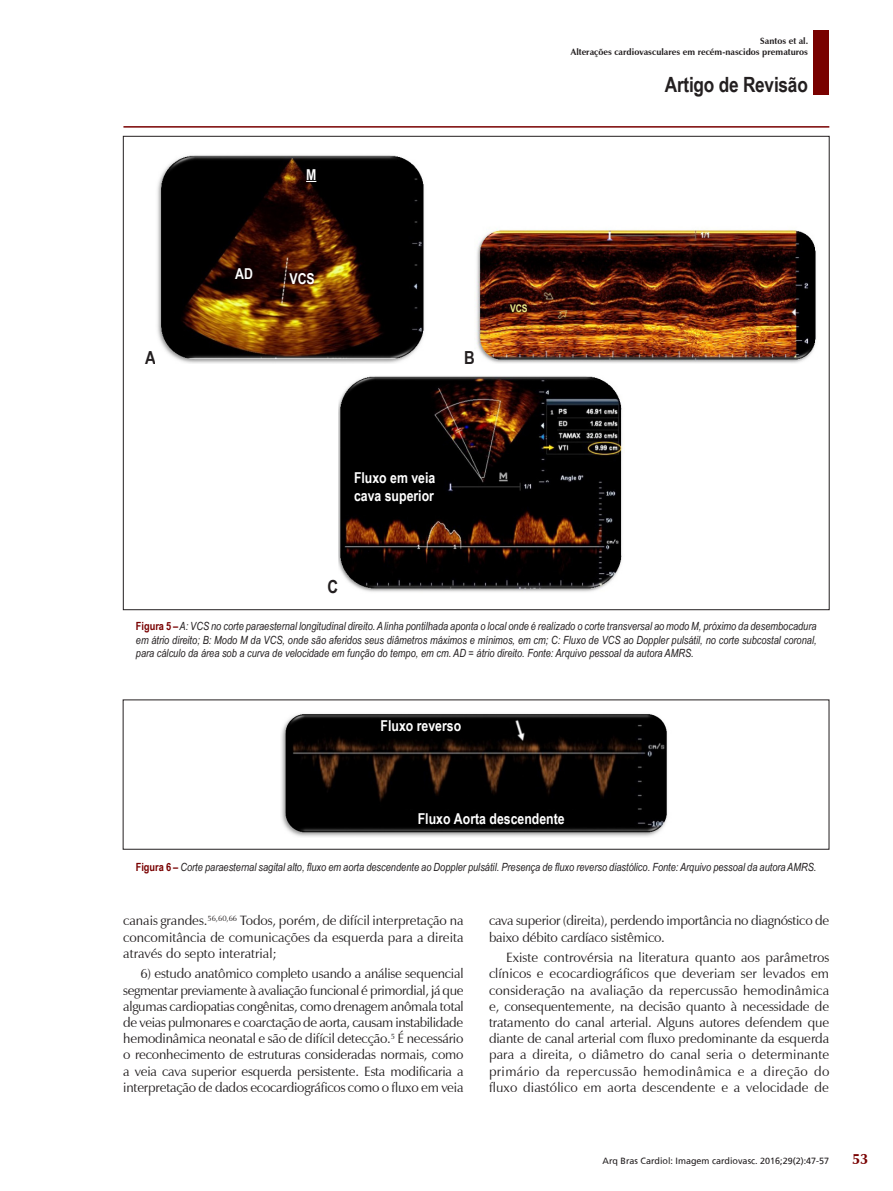
<style>
.page{position:relative;width:893px;height:1191px;background:#fff}
.page>*{position:absolute;margin:0;border:0;box-sizing:border-box;transform-origin:0 0}
.t1{font:700 21px "Arial Narrow";letter-spacing:-.01em;color:#231f20}
.t2{font:700 18px "Arial Narrow";color:#231f20}
.t3{font:700 15px/18px "Arial Narrow";color:#fff}
.t4{font:700 15px "Zapf Humanist 601 BT";color:#790100}
._01-TEXTO_BASICO{font:13.5px/16.2px "Zapf Humanist 601 BT";letter-spacing:-.015em;color:#231f20;text-align:justify}
._06_-_LEGENDA_FIGURA{font:italic 11.25px/13.5px "Arial Narrow";color:#231f20;text-align:justify}
.t5{font:700 10.5px "Arial Narrow";color:#edee8c}
.t6{font:700 9px/10.8px "Zapf Humanist 601 BT";color:#231f20;text-align:right}
.t7{font:9px "Frutiger";color:#231f20}
.s1{font-weight:700;font-style:normal;color:#790100}
</style>
<div class="page">
<hr style="left:123px;top:126px;width:706px;height:2px;background:#790100">
<div style="left:813px;top:30px;width:16px;height:64px;background:#790100"></div>
<img style="left:157px;top:155px;width:267px;height:209px">
<img style="left:476px;top:230px;width:340px;height:133px">
<img style="left:338px;top:376px;width:285px;height:216px">
<img style="left:281px;top:714px;width:386px;height:123px">
<p class="t2" style="left:145px;top:344px;width:12px">A</p>
<p class="t3" style="left:306px;top:165px;width:12px">M</p>
<p class="t3" style="left:235px;top:264px;width:19px">AD</p>
<p class="t3" style="left:290px;top:269px;width:27px">VCS</p>
<p class="t6" style="left:571px;top:36px;width:239px">Santos et al.<br>Alterações cardiovasculares em recém-nascidos prematuros</p>
<h1 class="t1" style="left:665px;top:69px;width:145px">Artigo de Revisão</h1>
<p class="t2" style="left:464px;top:344px;width:12px">B</p>
<p class="t5" style="left:510px;top:300px;width:19px">VCS</p>
<p class="t3" style="left:354px;top:467px;width:83px">Fluxo em veia cava superior</p>
<p class="t2" style="left:328px;top:573px;width:12px">C</p>
<p class="_06_-_LEGENDA_FIGURA" style="left:136px;top:619px;width:682px"><span class="s1">Figura 5 –</span> A: VCS no corte paraesternal longitudinal direito. A linha pontilhada aponta o local onde é realizado o corte transversal ao modo M, próximo da desembocadura em átrio direito; B: Modo M da VCS, onde são aferidos seus diâmetros máximos e mínimos, em cm; C: Fluxo de VCS ao Doppler pulsátil, no corte subcostal coronal, para cálculo da área sob a curva de velocidade em função do tempo, em cm. AD = átrio direito. Fonte: Arquivo pessoal da autora AMRS.</p>
<p class="t3" style="left:381px;top:716px;width:82px">Fluxo reverso</p>
<p class="t3" style="left:418px;top:808px;width:148px">Fluxo Aorta descendente</p>
<p class="_06_-_LEGENDA_FIGURA" style="left:136px;top:859px;width:682px"><span class="s1">Figura 6 –</span> Corte paraesternal sagital alto, fluxo em aorta descendente ao Doppler pulsátil. Presença de fluxo reverso diastólico. Fonte: Arquivo pessoal da autora AMRS.</p>
<p class="_01-TEXTO_BASICO" style="left:123px;top:912px;width:342px">canais grandes.<sup>56,60,66</sup> Todos, porém, de difícil interpretação na concomitância de comunicações da esquerda para a direita através do septo interatrial;</p>
<p class="_01-TEXTO_BASICO" style="left:123px;top:965px;width:342px;text-indent:17px">6) estudo anatômico completo usando a análise sequencial segmentar previamente à avaliação funcional é primordial, já que algumas cardiopatias congênitas, como drenagem anômala total de veias pulmonares e coarctação de aorta, causam instabilidade hemodinâmica neonatal e são de difícil detecção.<sup>5</sup> É necessário o reconhecimento de estruturas consideradas normais, como a veia cava superior esquerda persistente. Esta modificaria a interpretação de dados ecocardiográficos como o fluxo em veia</p>
<p class="_01-TEXTO_BASICO" style="left:489px;top:912px;width:342px">cava superior (direita), perdendo importância no diagnóstico de baixo débito cardíaco sistêmico.</p>
<p class="_01-TEXTO_BASICO" style="left:489px;top:949px;width:342px;text-indent:17px">Existe controvérsia na literatura quanto aos parâmetros clínicos e ecocardiográficos que deveriam ser levados em consideração na avaliação da repercussão hemodinâmica e, consequentemente, na decisão quanto à necessidade de tratamento do canal arterial. Alguns autores defendem que diante de canal arterial com fluxo predominante da esquerda para a direita, o diâmetro do canal seria o determinante primário da repercussão hemodinâmica e a direção do fluxo diastólico em aorta descendente e a velocidade de</p>
<p class="t7" style="left:603px;top:1155px;width:228px">Arq Bras Cardiol: Imagem cardiovasc. 2016;29(2):47-57</p>
<p class="t4" style="left:852px;top:1149px;width:18px">53</p>
</div>
